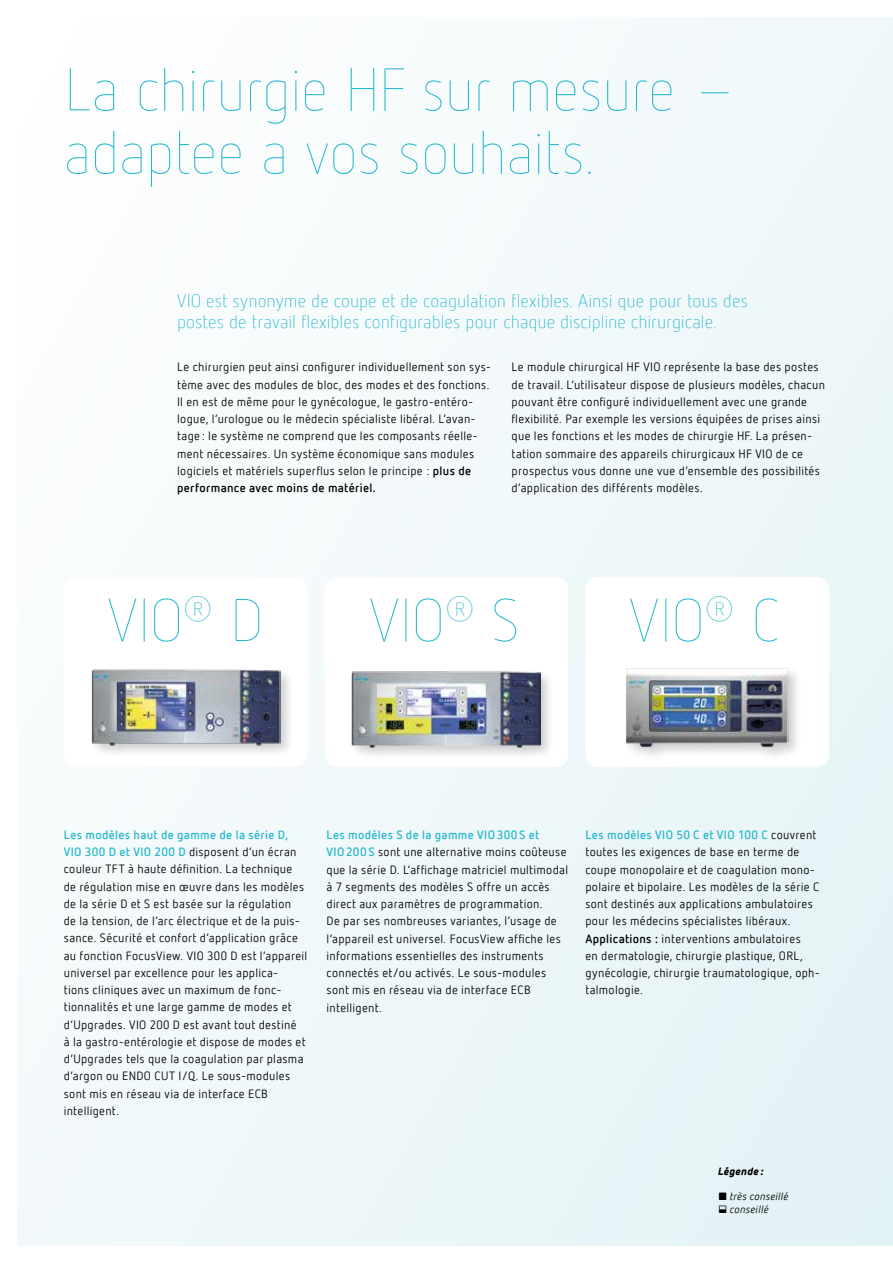
<style>
.page{position:relative;width:893px;height:1263px;background:#fff}
.page>*{position:absolute;margin:0;border:0;box-sizing:border-box;transform-origin:0 0}
.t1{font:100 60px/63px "Netto Offc Pro";letter-spacing:-.02em;color:#29b8ce}
.t2{font:300 18px/21.6px "Netto Offc Pro";color:#29b8ce}
.t3{font:12px/17.2px "Netto Offc Pro";letter-spacing:.025em;color:#000}
.t4{font:italic 10.5px/12.6px "Netto Offc Pro";letter-spacing:.02em;color:#000}
.t5{font:italic 900 10.5px "Netto Offc Pro";letter-spacing:.025em;color:#000}
.s1{font-weight:700}
.s2{font-weight:700;color:#29b8ce}
</style>
<div class="page">
<div style="left:17px;top:17px;width:876px;height:1229px;background:#f1f9fa"></div>
<div style="left:64px;top:577px;width:244px;height:190px;background:#fff;border-radius:13px"></div>
<div style="left:89px;top:666px;width:205px;height:93px;background:#000;opacity:.2"></div>
<img style="left:91px;top:667px;width:189px;height:81px">
<div style="left:325px;top:577px;width:243px;height:190px;background:#fff;border-radius:13px"></div>
<div style="left:350px;top:668px;width:205px;height:93px;background:#000;opacity:.2"></div>
<img style="left:352px;top:668px;width:189px;height:80px">
<div style="left:585px;top:577px;width:244px;height:190px;background:#fff;border-radius:13px"></div>
<div style="left:624px;top:665px;width:179px;height:97px;background:#000;opacity:.2"></div>
<img style="left:626px;top:667px;width:163px;height:81px">
<h1 class="t1" style="left:64px;top:57px;width:676px">La chirurgie HF sur mesure – adaptee a vos souhaits.</h1>
<h2 class="t2" style="left:177px;top:289px;width:572px">VIO est synonyme de coupe et de coagulation flexibles. Ainsi que pour tous des postes de travail flexibles configurables pour chaque discipline chirurgicale.</h2>
<p class="t3" style="left:177px;top:358px;width:315px">Le chirurgien peut ainsi configurer individuellement son sys&shy;tème avec des modules de bloc, des modes et des fonctions.<br>Il en est de même pour le gynécologue, le gastro-entéro&shy;logue, l’urologue ou le médecin spécialiste libéral. L’avan&shy;tage : le système ne comprend que les composants réelle&shy;ment nécessaires. Un système économique sans modules logiciels et matériels superflus selon le principe : <span class="s1">plus de performance avec moins de matériel.</span></p>
<p class="t3" style="left:512px;top:358px;width:315px">Le module chirurgical HF VIO représente la base des postes de travail. L’utilisateur dispose de plusieurs modèles, chacun pouvant être configuré individuellement avec une grande flexibilité. Par exemple les versions équipées de prises ainsi que les fonctions et les modes de chirurgie HF. La présen&shy;tation sommaire des appareils chirurgicaux HF VIO de ce prospectus vous donne une vue d’ensemble des possibilités d’application des différents modèles.</p>
<h1 class="t1" style="left:108px;top:587px;width:158px">VIO<sup>®</sup> D</h1>
<h1 class="t1" style="left:369px;top:587px;width:152px">VIO<sup>®</sup> S</h1>
<h1 class="t1" style="left:629px;top:587px;width:153px">VIO<sup>®</sup> C</h1>
<p class="t3" style="left:64px;top:826px;width:245px"><span class="s2">Les modèles haut de gamme de la série D, VIO 300 D et VIO 200 D</span> disposent d’un écran couleur TFT à haute définition. La technique de régulation mise en œuvre dans les modèles de la série D et S est basée sur la régulation<br>de la tension, de l’arc électrique et de la puis&shy;sance. Sécurité et confort d’application grâce au fonction FocusView. VIO 300 D est l’appareil universel par excellence pour les applica-<br>tions cliniques avec un maximum de fonc&shy;tionnalités et une large gamme de modes et d’Upgrades. VIO 200 D est avant tout destiné<br>à la gastro-entérologie et dispose de modes et d’Upgrades tels que la coagulation par plasma d’argon ou ENDO CUT I/Q. Le sous-modules sont mis en réseau via de interface ECB intelligent.</p>
<p class="t3" style="left:327px;top:826px;width:243px"><span class="s2">Les modèles S de la gamme VIO300 S et VIO200 S</span> sont une alternative moins coûteuse que la série D. L’affichage matriciel multimodal à 7 segments des modèles S offre un accès direct aux paramètres de programmation.<br>De par ses nombreuses variantes, l’usage de l’appareil est universel. FocusView affiche les informations essentielles des instruments connectés et/ou activés. Le sous-modules sont mis en réseau via de interface ECB intelligent.</p>
<p class="t3" style="left:585px;top:826px;width:236px"><span class="s2">Les modèles VIO 50 C et VIO 100 C</span> couvrent toutes les exigences de base en terme de coupe monopolaire et de coagulation mono&shy;polaire et bipolaire. Les modèles de la série C sont destinés aux applications ambulatoires pour les médecins spécialistes libéraux.<br><span class="s1">Applications :</span> interventions ambulatoires<br>en dermatologie, chirurgie plastique, ORL, gynécologie, chirurgie traumatologique, oph&shy;talmologie.</p>
<p class="t5" style="left:718px;top:1164px;width:47px">Légende:</p>
<p class="t4" style="left:718px;top:1189px;width:72px">■ très conseillé ⬓ conseillé</p>
</div>
